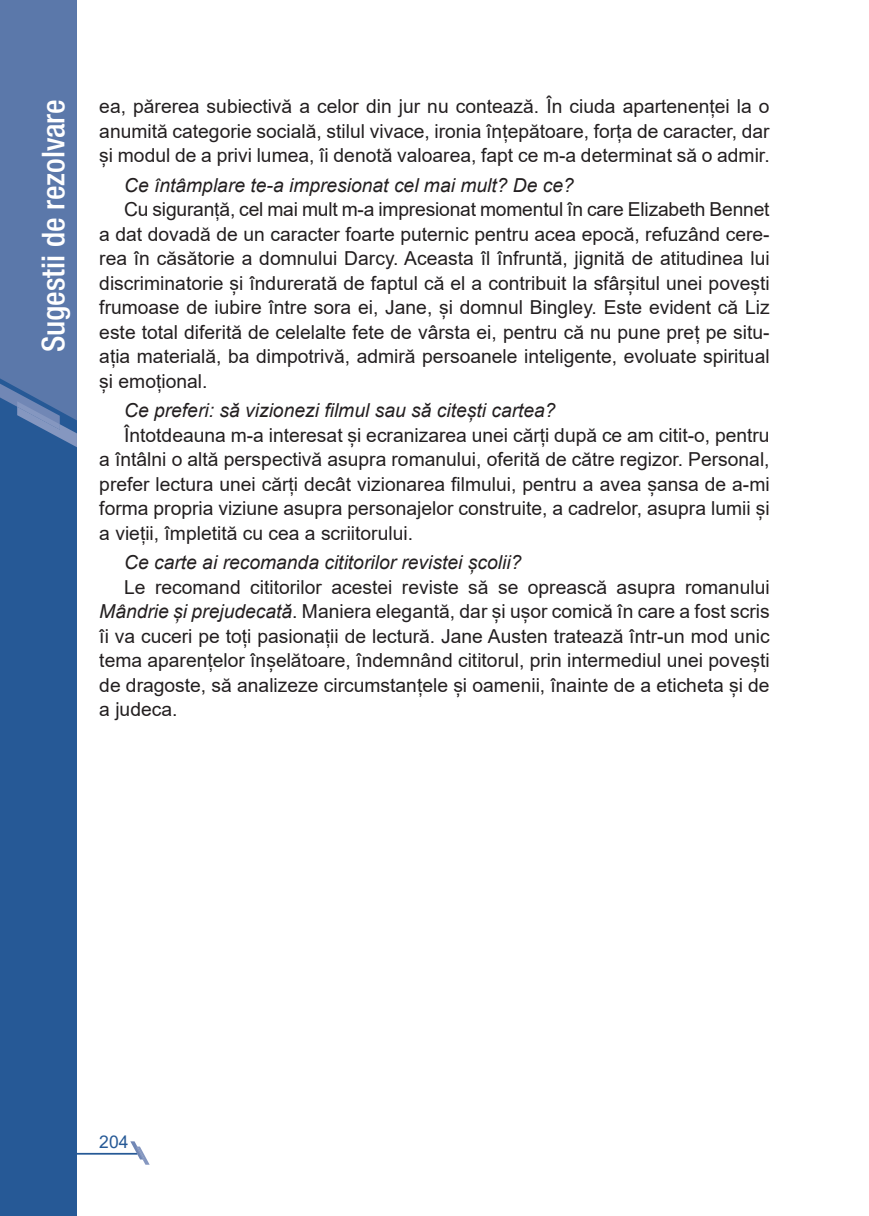
<style>
.page{position:relative;width:869px;height:1216px;background:#fff}
.page>*{position:absolute;margin:0;border:0;box-sizing:border-box;transform-origin:0 0}
.t1{font:500 condensed 31.5px "Helvetica Neue LT Pro";color:#fff}
.Text_baza{font:19.25px/24.5px "Arial";color:#231f20;text-align:justify}
.Text_baza-2{font:italic 19.25px "Arial";color:#231f20}
.t2{font:17.5px "Arial";color:#265996}
.s1{font-style:italic}
</style>
<div class="page">
<hr style="left:0;top:1152px;width:137px;height:2px;background:#265996">
<svg style="left:130px;top:1141px;width:19px;height:23px"></svg>
<div style="left:0;top:0;width:77px;height:1215px;background:#265996"></div>
<svg style="left:0;top:0;width:77px;height:447px;background:#5876a9"></svg>
<h1 class="t1" style="left:34px;top:352px;width:254px;rotate:-90deg">Sugestii de rezolvare</h1>
<p class="Text_baza" style="left:99px;top:94px;width:671px">ea, părerea subiectivă a celor din jur nu contează. În ciuda apartenenței la o anumită categorie socială, stilul vivace, ironia înțepătoare, forța de caracter, dar și modul de a privi lumea, îi denotă valoarea, fapt ce m-a determinat să o admir.</p>
<p class="Text_baza-2" style="left:124px;top:172px;width:451px">Ce întâmplare te-a impresionat cel mai mult? De ce?</p>
<p class="Text_baza" style="left:99px;top:197px;width:671px;text-indent:25px">Cu siguranță, cel mai mult m-a impresionat momentul în care Elizabeth Bennet a dat dovadă de un caracter foarte puternic pentru acea epocă, refuzând cere&shy;rea în căsătorie a domnului Darcy. Aceasta îl înfruntă, jignită de atitudinea lui discriminatorie și îndurerată de faptul că el a contribuit la sfârșitul unei povești frumoase de iubire între sora ei, Jane, și domnul Bingley. Este evident că Liz este total diferită de celelalte fete de vârsta ei, pentru că nu pune preț pe situ&shy;ația materială, ba dimpotrivă, admiră persoanele inteligente, evoluate spiritual și emoțional.</p>
<p class="Text_baza-2" style="left:124px;top:398px;width:433px">Ce preferi: să vizionezi filmul sau să citești cartea?</p>
<p class="Text_baza" style="left:99px;top:423px;width:671px;text-indent:25px">Întotdeauna m-a interesat și ecranizarea unei cărți după ce am citit-o, pentru a întâlni o altă perspectivă asupra romanului, oferită de către regizor. Personal, prefer lectura unei cărți decât vizionarea filmului, pentru a avea șansa de a-mi forma propria viziune asupra personajelor construite, a cadrelor, asupra lumii și a vieții, împletită cu cea a scriitorului.</p>
<p class="Text_baza-2" style="left:124px;top:550px;width:398px">Ce carte ai recomanda cititorilor revistei școlii?</p>
<p class="Text_baza" style="left:99px;top:574px;width:671px;text-indent:25px">Le recomand cititorilor acestei reviste să se oprească asupra romanului <span class="s1">Mândrie și prejudecată</span>. Maniera elegantă, dar și ușor comică în care a fost scris îi va cuceri pe toți pasionații de lectură. Jane Austen tratează într-un mod unic tema aparențelor înșelătoare, îndemnând cititorul, prin intermediul unei povești de dragoste, să analizeze circumstanțele și oamenii, înainte de a eticheta și de a judeca.</p>
<p class="t2" style="left:99px;top:1129px;width:31px">204</p>
</div>
